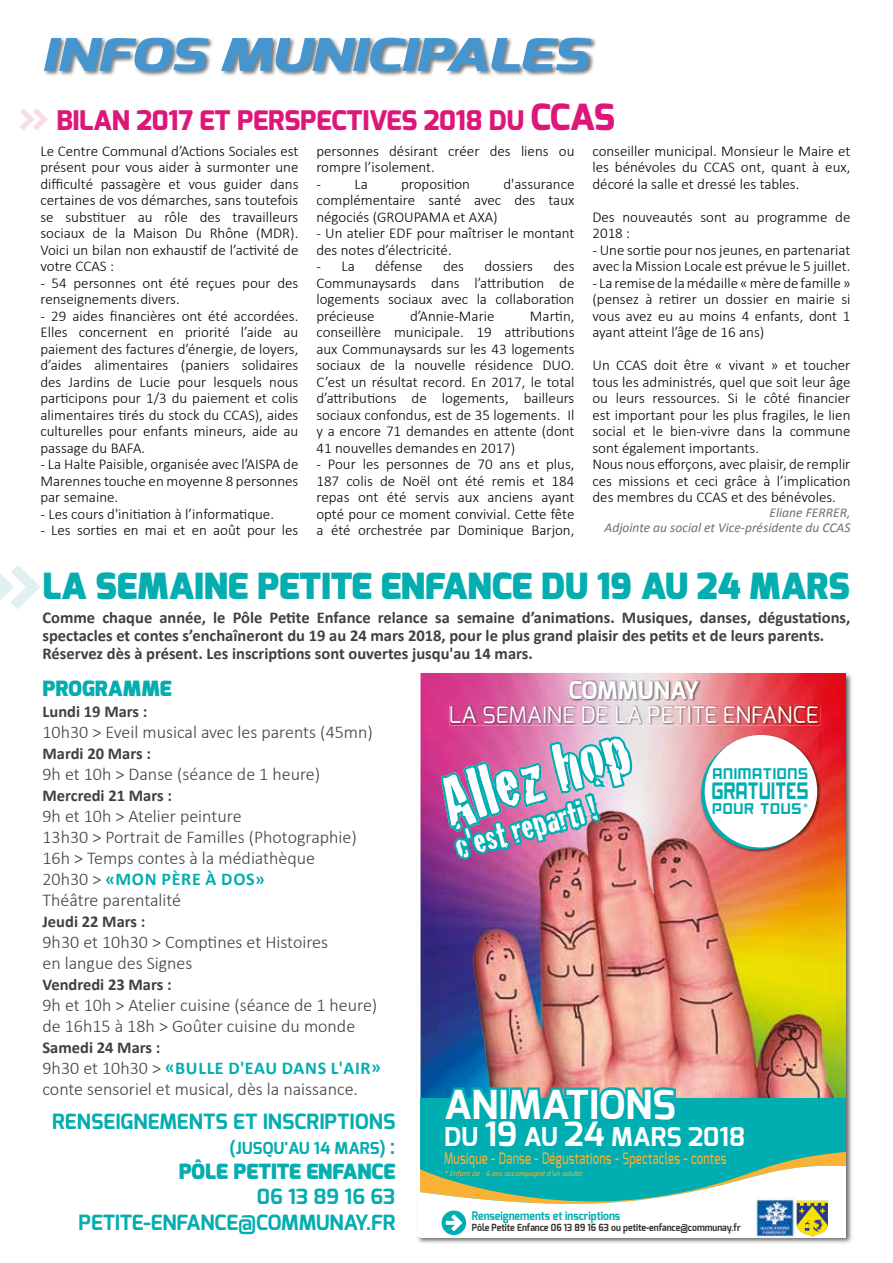
<style>
.page{position:relative;width:893px;height:1263px;background:#fff}
.page>*{position:absolute;margin:0;border:0;box-sizing:border-box;transform-origin:0 0}
.t1{font:600 108px "Exo";color:#e0eff0}
.t2{font:70.65px "Cracked";color:#fff}
.t3{font:italic 800 44.85px "Exo";letter-spacing:-.02em;color:#4695cf;scale:1.39 1}
.t4{font:700 39.75px "Exo";color:#fff}
.t5{font:900 36px "Exo";letter-spacing:-.005em;color:#03adb0}
.t6{font:35.25px "Cracked";color:#fff}
.t7{font:800 27px "Exo";letter-spacing:-.01em;color:#dd177a}
.t8{font:700 25.8px "Exo";color:#fff}
.t9{font:700 24.15px "Exo";letter-spacing:-.01em;color:#fff}
.t10{font:22.65px "Exo";color:#fff}
.t11{font:22.5px "Akashi";color:#00adb1;scale:.78 1}
.t12{font:700 21px/25.2px "Exo";color:#03adb0;text-align:right}
.t13{font:900 21px "Exo";color:#03adb0}
.t14{font:300 18px/21px "Calibri";color:#413f3f}
.t15{font:700 16.5px/18px "Calibri";color:#413f3f}
.t16{font:700 16.5px "Exo";color:#03adb0}
.t17{font:500 15.75px "Exo";letter-spacing:.03em;color:#f9b234;scale:.71 1}
.t18{font:300 15px/16.5px "Calibri";color:#000;text-align:justify}
.t19{font:14.7px "Akashi";letter-spacing:.04em;color:#00adb1}
.t20{font:italic 13.5px/15px "Calibri";color:#706f6f;text-align:right}
.t21{font:700 11.7px "Exo";color:#00adb1;scale:.9 1}
.t22{font:700 9.75px "Exo";color:#393331;scale:.9 1}
.t23{font:italic 7.8px "Calibri";color:#f9b234}
.s1{font-weight:600;font-size:54px;color:#f8dce9}
.s2{font-size:36px}
.s3{font-weight:700;color:#03adb0}
.s4{font-size:21px}
.s5{font-size:33.3px}
</style>
<div class="page">
<div style="left:416px;top:672px;width:438px;height:572px;background:#000;opacity:.6"></div>
<img style="left:420px;top:674px;width:426px;height:423px">
<div style="left:420px;top:1097px;width:426px;height:114px;background:#00adb1"></div>
<img style="left:699px;top:733px;width:122px;height:120px">
<svg style="left:701px;top:737px;width:113px;height:112px"></svg>
<div style="left:705px;top:735px;width:112px;height:112px;background:#fff;border-radius:50%"></div>
<img style="left:439px;top:1070px;width:242px;height:28px">
<img style="left:441px;top:736px;width:191px;height:142px">
<svg style="left:420px;top:1151px;width:426px;height:86px"></svg>
<img style="left:450px;top:705px;width:370px;height:20px">
<img style="left:568px;top:680px;width:133px;height:21px">
<div style="left:43px;top:37px;width:554px;height:40px;background:#000;opacity:.51"></div>
<h3 class="t3" style="left:40px;top:26px;width:395px">INFOS MUNICIPALES</h3>
<h3 class="t7" style="left:17px;top:103px;width:599px"><span class="s1">››</span> BILAN 2017 ET PERSPECTIVES 2018 DU <span class="s2">CCAS</span></h3>
<p class="t18" style="left:40px;top:142px;width:260px">Le Centre Communal d’Actions Sociales est présent pour vous aider à surmonter une difficulté passagère et vous guider dans certaines de vos démarches, sans toutefois se substituer au rôle des travailleurs sociaux de la Maison Du Rhône (MDR).<br>Voici un bilan non exhaustif de l’activité de votre CCAS :</p>
<p class="t18" style="left:40px;top:274px;width:259px">- 54 personnes ont été reçues pour des renseignements divers.</p>
<p class="t18" style="left:40px;top:307px;width:260px">- 29 aides financières ont été accordées.<br>Elles concernent en priorité l’aide au paiement des factures d’énergie, de loyers, d’aides alimentaires (paniers solidaires des Jardins de Lucie pour lesquels nous participons pour 1/3 du paiement et colis alimentaires tirés du stock du CCAS), aides culturelles pour enfants mineurs, aide au passage du BAFA.</p>
<p class="t18" style="left:40px;top:456px;width:260px">- La Halte Paisible, organisée avec l’AISPA de Marennes touche en moyenne 8 personnes par semaine.</p>
<p class="t18" style="left:40px;top:505px;width:235px">- Les cours d'initiation à l’informatique.</p>
<p class="t18" style="left:40px;top:522px;width:260px">- Les sorties en mai et en août pour les</p>
<p class="t18" style="left:316px;top:142px;width:259px">personnes désirant créer des liens ou rompre l’isolement.</p>
<p class="t18" style="left:316px;top:175px;width:53px">- La</p>
<p class="t18" style="left:401px;top:175px;width:70px">proposition</p>
<p class="t18" style="left:316px;top:175px;width:259px;text-indent:187px">d'assurance complémentaire santé avec des taux négociés (GROUPAMA et AXA)</p>
<p class="t18" style="left:316px;top:225px;width:259px">- Un atelier EDF pour maîtriser le montant des notes d’électricité.</p>
<p class="t18" style="left:316px;top:258px;width:40px">- La</p>
<p class="t18" style="left:375px;top:258px;width:49px">défense</p>
<p class="t18" style="left:443px;top:258px;width:23px">des</p>
<p class="t18" style="left:484px;top:258px;width:50px">dossiers</p>
<p class="t18" style="left:316px;top:258px;width:259px;text-indent:237px">des Communaysards dans l’attribution de logements sociaux avec la collaboration précieuse</p>
<p class="t18" style="left:410px;top:307px;width:86px">d’Annie-Marie</p>
<p class="t18" style="left:316px;top:307px;width:260px;text-indent:214px">Martin, conseillère municipale. 19 attributions aux Communaysards sur les 43 logements sociaux de la nouvelle résidence DUO.<br>C’est un résultat record. En 2017, le total d’attributions de logements, bailleurs sociaux confondus, est de 35 logements. Il y a encore 71 demandes en attente (dont 41 nouvelles demandes en 2017)</p>
<p class="t18" style="left:316px;top:456px;width:260px">- Pour les personnes de 70 ans et plus, 187 colis de Noël ont été remis et 184 repas ont été servis aux anciens ayant opté pour ce moment convivial. Cette fête a été orchestrée par Dominique Barjon,</p>
<p class="t18" style="left:592px;top:142px;width:259px">conseiller municipal. Monsieur le Maire et les bénévoles du CCAS ont, quant à eux, décoré la salle et dressé les tables.</p>
<p class="t18" style="left:592px;top:208px;width:260px">Des nouveautés sont au programme de<br>2018 :</p>
<p class="t18" style="left:592px;top:241px;width:260px">- Une sortie pour nos jeunes, en partenariat avec la Mission Locale est prévue le 5 juillet.</p>
<p class="t18" style="left:592px;top:274px;width:259px">- La remise de la médaille « mère de famille » (pensez à retirer un dossier en mairie si vous avez eu au moins 4 enfants, dont 1 ayant atteint l’âge de 16 ans)</p>
<p class="t18" style="left:592px;top:357px;width:260px;text-align:left">Un CCAS doit être « vivant » et toucher tous les administrés, quel que soit leur âge ou leurs ressources. Si le côté financier est important pour les plus fragiles, le lien social et le bien-vivre dans la commune sont également importants.<br>Nous nous efforçons, avec plaisir, de remplir ces missions et ceci grâce à l’implication des membres du CCAS et des bénévoles.</p>
<p class="t20" style="left:605px;top:505px;width:247px">Eliane FERRER,<br>Adjointe au social et Vice-présidente du CCAS</p>
<h1 class="t1" style="left:6px;top:517px;width:40px">›</h1>
<h3 class="t5" style="left:43px;top:563px;width:809px">LA SEMAINE PETITE ENFANCE DU 19 AU 24 MARS</h3>
<p class="t15" style="left:43px;top:608px;width:809px">Comme chaque année, le Pôle Petite Enfance relance sa semaine d’animations. Musiques, danses, dégustations, spectacles et contes s’enchaîneront du 19 au 24 mars 2018, pour le plus grand plaisir des petits et de leurs parents.<br>Réservez dès à présent. Les inscriptions sont ouvertes jusqu'au 14 mars.</p>
<h3 class="t13" style="left:43px;top:675px;width:131px">PROGRAMME</h3>
<p class="t15" style="left:43px;top:703px;width:106px">Lundi 19 Mars :</p>
<p class="t14" style="left:43px;top:721px;width:332px">10h30 &gt; Eveil musical avec les parents (45mn)</p>
<p class="t15" style="left:43px;top:745px;width:110px">Mardi 20 Mars :</p>
<p class="t14" style="left:43px;top:763px;width:279px">9h et 10h &gt; Danse (séance de 1 heure)</p>
<p class="t15" style="left:43px;top:787px;width:131px">Mercredi 21 Mars :</p>
<p class="t14" style="left:43px;top:805px;width:316px">9h et 10h &gt; Atelier peinture<br>13h30 &gt; Portrait de Familles (Photographie)<br>16h &gt; Temps contes à la médiathèque<br>20h30 &gt; <span class="s3">«MON PÈRE À DOS»<br></span>Théâtre parentalité</p>
<p class="t15" style="left:43px;top:913px;width:104px">Jeudi 22 Mars :</p>
<p class="t14" style="left:43px;top:931px;width:287px">9h30 et 10h30 &gt; Comptines et Histoires en langue des Signes</p>
<p class="t15" style="left:43px;top:976px;width:131px">Vendredi 23 Mars :</p>
<p class="t14" style="left:43px;top:994px;width:336px">9h et 10h &gt; Atelier cuisine (séance de 1 heure) de 16h15 à 18h &gt; Goûter cuisine du monde</p>
<p class="t15" style="left:43px;top:1039px;width:119px">Samedi 24 Mars :</p>
<p class="t14" style="left:43px;top:1057px;width:340px">9h30 et 10h30 &gt; <span class="s3">«BULLE D'EAU DANS L'AIR» </span>conte sensoriel et musical, dès la naissance.</p>
<h3 class="t12" style="left:52px;top:1109px;width:345px">RENSEIGNEMENTS ET INSCRIPTIONS</h3>
<p class="t16" style="left:230px;top:1137px;width:167px">(JUSQU'AU 14 MARS) <span class="s4">:</span></p>
<h3 class="t13" style="left:179px;top:1158px;width:218px">PÔLE PETITE ENFANCE</h3>
<h3 class="t12" style="left:79px;top:1184px;width:318px">06 13 89 16 63<br>PETITE-ENFANCE@COMMUNAY.FR</h3>
<h3 class="t9" style="left:568px;top:676px;width:132px">COMMUNAY</h3>
<h3 class="t10" style="left:449px;top:702px;width:371px">LA SEMAINE DE LA PETITE ENFANCE</h3>
<h2 class="t2" style="left:428px;top:749px;width:194px;rotate:-16deg">Allez hop</h2>
<p class="t19" style="left:713px;top:765px;width:97px">ANIMATIONS</p>
<h3 class="t11" style="left:712px;top:778px;width:126px">GRATUITES</h3>
<p class="t19" style="left:713px;top:801px;width:98px">POUR TOUS*</p>
<h3 class="t6" style="left:448px;top:821px;width:148px;rotate:-16deg">c'est reparti !</h3>
<h3 class="t4" style="left:444px;top:1082px;width:233px">ANIMATIONS</h3>
<h3 class="t8" style="left:444px;top:1122px;width:303px">DU <span class="s5">19</span> AU <span class="s5">24</span> MARS 2018</h3>
<p class="t17" style="left:444px;top:1149px;width:399px">Musique - Danse - Dégustations - Spectacles - contes</p>
<p class="t23" style="left:444px;top:1168px;width:140px">* Enfant de - 6 ans accompagné d’un adulte</p>
<p class="t21" style="left:472px;top:1208px;width:166px">Renseignements et inscriptions</p>
<p class="t22" style="left:472px;top:1222px;width:300px">Pôle Petite Enfance 06 13 89 16 63 ou petite-enfance@communay.fr</p>
</div>
